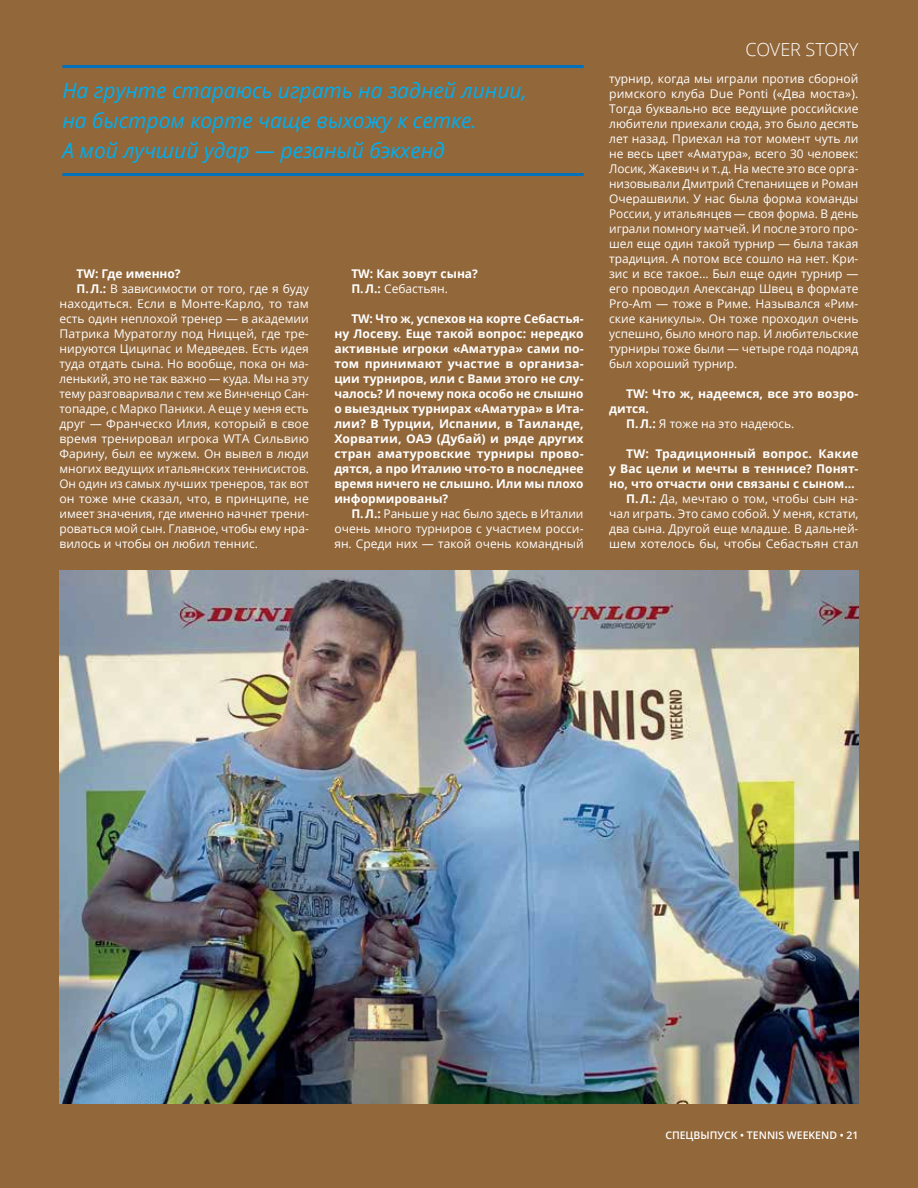
<style>
.page{position:relative;width:918px;height:1188px;background:#92673a}
.page>*{position:absolute;margin:0;border:0;box-sizing:border-box;transform-origin:0 0}
.t1{font:italic 21px/30px "Open Sans";color:#00aeef}
.t2{font:300 18px "Open Sans";color:#fff}
.t3{font:12px/15px "Open Sans";color:#fff;text-align:justify}
.t4{font:700 12px/15px "Open Sans";color:#fff}
.t5{font:600 10.5px "Open Sans";color:#fff}
.s1{font-weight:700}
.s2{font-weight:400}
</style>
<div class="page">
<img style="left:60px;top:570px;width:798px;height:533px">
<hr style="left:62px;top:65px;width:522px;height:3px;background:#0071bc">
<hr style="left:62px;top:173px;width:522px;height:3px;background:#0071bc">
<h1 class="t1" style="left:62px;top:75px;width:466px">На грунте стараюсь играть на задней линии, на быстром корте чаще выхожу к сетке.<br>А мой лучший удар — резаный бэкхенд</h1>
<p class="t4" style="left:77px;top:266px;width:106px">TW: Где именно?</p>
<p class="t3" style="left:77px;top:281px;width:234px"><span class="s1">П.Л.:</span> В зависимости от того, где я буду</p>
<p class="t3" style="left:60px;top:296px;width:251px">находиться. Если в Монте--Карло, то там</p>
<p class="t3" style="left:60px;top:311px;width:251px">есть один неплохой тренер — в академии</p>
<p class="t3" style="left:60px;top:326px;width:251px">Патрика Муратоглу под Ниццей, где тре‑</p>
<p class="t3" style="left:60px;top:341px;width:251px">нируются Циципас и Медведев. Есть идея</p>
<p class="t3" style="left:60px;top:356px;width:251px">туда отдать сына. Но вообще, пока он ма‑</p>
<p class="t3" style="left:60px;top:371px;width:251px">ленький, это не так важно — куда. Мы на эту</p>
<p class="t3" style="left:60px;top:386px;width:251px">тему разговаривали с тем же Винченцо Сан‑</p>
<p class="t3" style="left:60px;top:401px;width:251px">топадре, с Марко Паники. А еще у меня есть</p>
<p class="t3" style="left:60px;top:416px;width:251px">друг — Франческо Илия, который в свое</p>
<p class="t3" style="left:60px;top:431px;width:251px">время тренировал игрока WTA Сильвию</p>
<p class="t3" style="left:60px;top:446px;width:251px">Фарину, был ее мужем. Он вывел в люди</p>
<p class="t3" style="left:60px;top:461px;width:251px">многих ведущих итальянских теннисистов.</p>
<p class="t3" style="left:60px;top:476px;width:251px">Он один из самых лучших тренеров, так вот</p>
<p class="t3" style="left:60px;top:491px;width:251px">он тоже мне сказал, что, в принципе, не</p>
<p class="t3" style="left:60px;top:506px;width:251px">имеет значения, где именно начнет трени‑</p>
<p class="t3" style="left:60px;top:521px;width:251px">роваться мой сын. Главное, чтобы ему нра‑</p>
<p class="t3" style="left:60px;top:536px;width:200px">вилось и чтобы он любил теннис.</p>
<p class="t4" style="left:351px;top:266px;width:128px">TW: Как зовут сына?<br>П.Л.: <span class="s2">Себастьян.</span></p>
<p class="t4" style="left:334px;top:311px;width:251px;text-align:justify;text-indent:17px">TW: Что ж, успехов на корте Себастья&shy;ну Лосеву. Еще такой вопрос: нередко активные игроки «Аматура» сами по&shy;том принимают участие в организа&shy;ции турниров, или с Вами этого не слу&shy;чалось? И почему пока особо не слышно о выездных турнирах «Аматура» в Ита&shy;лии? В Турции, Испании, в Таиланде, Хорватии, ОАЭ (Дубай) и ряде других стран аматуровские турниры прово&shy;дятся, а про Италию что-то в последнее время ничего не слышно. Или мы плохо информированы?</p>
<p class="t3" style="left:334px;top:506px;width:251px;text-indent:17px"><span class="s1">П.Л.:</span> Раньше у нас было здесь в Италии очень много турниров с участием росси‑ ян. Среди них — такой очень командный</p>
<h2 class="t2" style="left:746px;top:38px;width:114px">COVER STORY</h2>
<p class="t3" style="left:609px;top:71px;width:251px">турнир, когда мы играли против сборной римского клуба Due Ponti («Два моста»).<br>Тогда буквально все ведущие российские любители приехали сюда, это было десять лет назад. Приехал на тот момент чуть ли не весь цвет «Аматура», всего 30 человек:<br>Лосик, Жакевич и т. д. На месте это все орга‑ низовывали Дмитрий Степанищев и Роман Очерашвили. У нас была форма команды России, у итальянцев — своя форма. В день играли помногу матчей. И после этого про‑ шел еще один такой турнир — была такая традиция. А потом все сошло на нет. Кри‑ зис и все такое... Был еще один турнир — его проводил Александр Швец в формате Pro--Am — тоже в Риме. Назывался «Рим‑ ские каникулы». Он тоже проходил очень успешно, было много пар. И любительские турниры тоже были — четыре года подряд был хороший турнир.</p>
<p class="t4" style="left:626px;top:386px;width:234px">TW: Что ж, надеемся, все это возро-</p>
<p class="t4" style="left:609px;top:401px;width:41px">дится.</p>
<p class="t3" style="left:626px;top:416px;width:170px"><span class="s1">П.Л.:</span> Я тоже на это надеюсь.</p>
<p class="t4" style="left:626px;top:446px;width:234px">TW: Традиционный вопрос. Какие</p>
<p class="t4" style="left:609px;top:461px;width:251px">у Вас цели и мечты в теннисе? Понят-</p>
<p class="t4" style="left:609px;top:476px;width:247px">но, что отчасти они связаны с сыном…</p>
<p class="t3" style="left:626px;top:491px;width:234px"><span class="s1">П.Л.:</span> Да, мечтаю о том, чтобы сын на‑</p>
<p class="t3" style="left:609px;top:506px;width:251px">чал играть. Это само собой. У меня, кстати,</p>
<p class="t3" style="left:609px;top:521px;width:251px">два сына. Другой еще младше. В дальней‑</p>
<p class="t3" style="left:609px;top:536px;width:251px">шем хотелось бы, чтобы Себастьян стал</p>
<p class="t5" style="left:665px;top:1128px;width:195px">СПЕЦВЫПУСК • TENNIS WEEKEND • 21</p>
</div>
